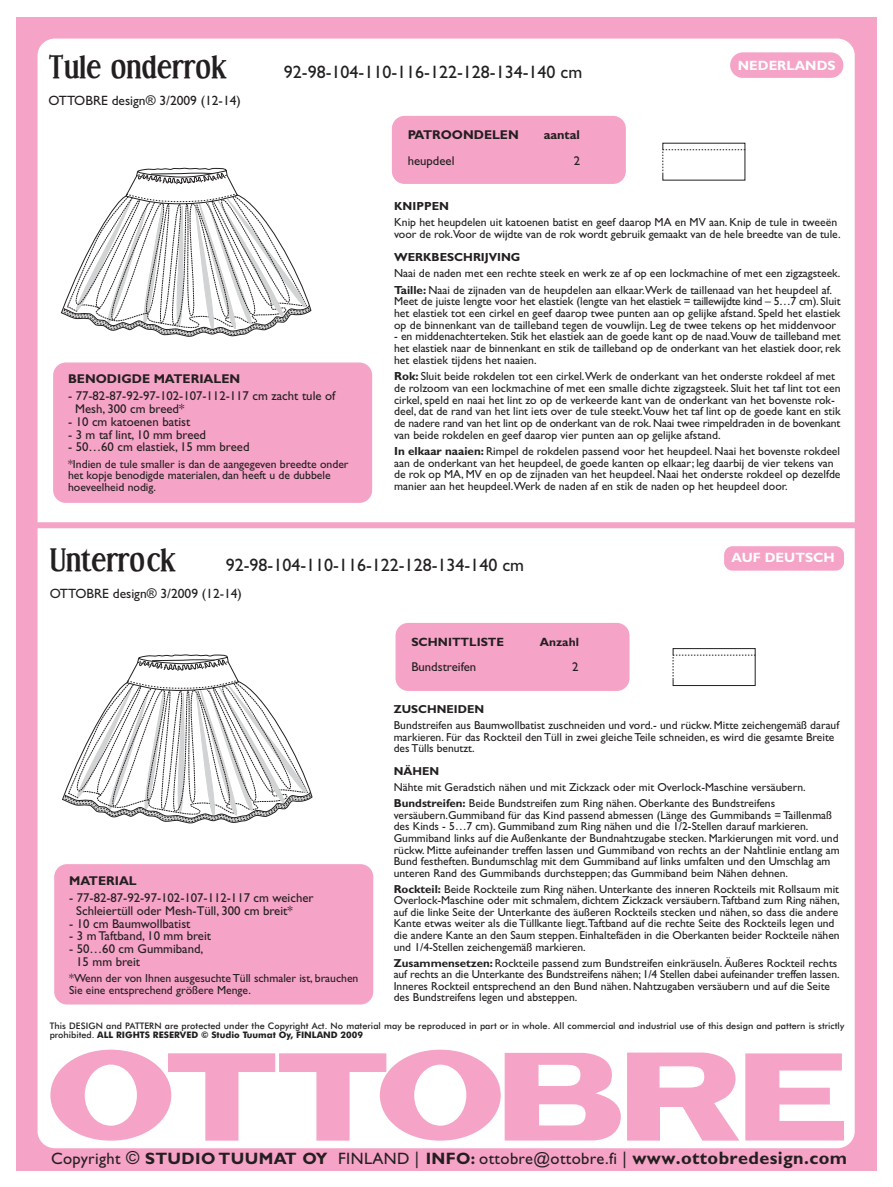
<style>
.page{position:relative;width:893px;height:1187px;background:#fff}
.page>*{position:absolute;margin:0;border:0;box-sizing:border-box;transform-origin:0 0}
.t1{font:700 30px "Effloresce";color:#231f20}
.t2{font:18px "Gill Sans";color:#231f20}
.t3{font:16.5px "Gill Sans";letter-spacing:.02em;color:#231f20}
.t4{font:13.5px "Gill Sans";color:#231f20}
.t5{font:700 13.5px "Gill Sans";color:#fff}
.t6{font:12.75px/12.8px "Gill Sans";color:#231f20}
.t7{font:700 12.75px "Gill Sans";color:#231f20}
.t8{font:700 12px "Gill Sans";color:#231f20}
.t9{font:11.7px/11.7px "Gill Sans";color:#231f20}
.t10{font:700 11.7px "Gill Sans";color:#231f20}
.t11{font:11.55px/11.6px "Gill Sans";color:#231f20}
.t12{font:700 11.55px "Gill Sans";color:#231f20}
.t13{font:500 9px/9px "Futura BT";letter-spacing:.01em;color:#231f20}
.s1{font-weight:700}
.s2{font-size:18px}
.s3{font-weight:700;font-size:18px}
</style>
<div class="page">
<div style="left:17px;top:17px;width:859px;height:1153px;background:#f5a3c7"></div>
<div style="left:38px;top:39px;width:816px;height:1109px;background:#fff;border-radius:17px"></div>
<svg style="left:50px;top:1049px;width:794px;height:91px;fill:#f5a3c7"></svg>
<div style="left:54px;top:864px;width:319px;height:140px;background:#f5a3c7;border-radius:13px"></div>
<div style="left:395px;top:623px;width:234px;height:68px;background:#f5a3c7;border-radius:13px"></div>
<svg style="left:62px;top:654px;width:251px;height:170px"></svg>
<div style="left:724px;top:546px;width:120px;height:24px;background:#f5a3c7;border-radius:9px"></div>
<div style="left:31px;top:522px;width:829px;height:6px;background:#f5a3c7"></div>
<div style="left:53px;top:362px;width:319px;height:141px;background:#f5a3c7;border-radius:13px"></div>
<svg style="left:61px;top:167px;width:251px;height:170px"></svg>
<div style="left:392px;top:116px;width:234px;height:68px;background:#f5a3c7;border-radius:13px"></div>
<div style="left:730px;top:52px;width:113px;height:26px;background:#f5a3c7;border-radius:13px"></div>
<svg style="left:662px;top:142px;width:84px;height:39px"></svg>
<svg style="left:672px;top:648px;width:84px;height:38px"></svg>
<h1 class="t1" style="left:49px;top:55px;width:179px">Tule onderrok</h1>
<h2 class="t2" style="left:284px;top:66px;width:300px">92-98-104-110-116-122-128-134-140 cm</h2>
<p class="t4" style="left:49px;top:96px;width:194px">OTTOBRE design® 3/2009 (12-14)</p>
<p class="t7" style="left:407px;top:131px;width:113px">PATROONDELEN</p>
<p class="t7" style="left:543px;top:131px;width:38px">aantal</p>
<p class="t6" style="left:407px;top:156px;width:48px">heupdeel</p>
<p class="t6" style="left:574px;top:156px;width:8px">2</p>
<p class="t5" style="left:738px;top:60px;width:99px">NEDERLANDS</p>
<p class="t7" style="left:68px;top:374px;width:174px">BENODIGDE MATERIALEN</p>
<p class="t6" style="left:75px;top:391px;width:262px;text-indent:-7px">- 77-82-87-92-97-102-107-112-117 cm zacht tule of<br>Mesh, 300 cm breed*</p>
<p class="t6" style="left:68px;top:416px;width:124px">- 10 cm katoenen batist</p>
<p class="t6" style="left:68px;top:429px;width:140px">- 3 m taf lint, 10 mm breed</p>
<p class="t6" style="left:68px;top:442px;width:183px">- 50…60 cm elastiek, 15 mm breed</p>
<p class="t9" style="left:68px;top:459px;width:282px">*Indien de tule smaller is dan de aangegeven breedte onder het kopje benodigde materialen, dan heeft u de dubbele hoeveelheid nodig.</p>
<p class="t10" style="left:394px;top:202px;width:56px">KNIPPEN</p>
<p class="t9" style="left:394px;top:218px;width:448px">Knip het heupdelen uit katoenen batist en geef daarop MA en MV aan. Knip de tule in tweeën voor de rok.Voor de wijdte van de rok wordt gebruik gemaakt van de hele breedte van de tule.</p>
<p class="t10" style="left:394px;top:253px;width:128px">WERKBESCHRIJVING</p>
<p class="t9" style="left:394px;top:267px;width:447px;line-height:16.2px">Naai de naden met een rechte steek en werk ze af op een lockmachine of met een zigzagsteek.<br><span class="s1">Taille:</span> Naai de zijnaden van de heupdelen aan elkaar.Werk de taillenaad van het heupdeel af.</p>
<p class="t9" style="left:394px;top:297px;width:448px;text-align:justify">Meet de juiste lengte voor het elastiek (lengte van het elastiek = taillewijdte kind – 5…7 cm). Sluit het elastiek tot een cirkel en geef daarop twee punten aan op gelijke afstand. Speld het elastiek op de binnenkant van de tailleband tegen de vouwlijn. Leg de twee tekens op het middenvoor</p>
<p class="t9" style="left:394px;top:332px;width:448px;text-align:justify">- en middenachterteken. Stik het elastiek aan de goede kant op de naad.Vouw de tailleband met het elastiek naar de binnenkant en stik de tailleband op de onderkant van het elastiek door, rek het elastiek tijdens het naaien.</p>
<p class="t9" style="left:394px;top:371px;width:448px"><span class="s1">Rok:</span> Sluit beide rokdelen tot een cirkel.Werk de onderkant van het onderste rokdeel af met de rolzoom van een lockmachine of met een smalle dichte zigzagsteek. Sluit het taf lint tot een cirkel, speld en naai het lint zo op de verkeerde kant van de onderkant van het bovenste rok&shy;deel, dat de rand van het lint iets over de tule steekt.Vouw het taf lint op de goede kant en stik de nadere rand van het lint op de onderkant van de rok. Naai twee rimpeldraden in de bovenkant van beide rokdelen en geef daarop vier punten aan op gelijke afstand.</p>
<p class="t9" style="left:394px;top:446px;width:448px"><span class="s1">In elkaar naaien:</span> Rimpel de rokdelen passend voor het heupdeel. Naai het bovenste rokdeel aan de onderkant van het heupdeel, de goede kanten op elkaar; leg daarbij de vier tekens van de rok op MA, MV en op de zijnaden van het heupdeel. Naai het onderste rokdeel op dezelfde manier aan het heupdeel.Werk de naden af en stik de naden op het heupdeel door.</p>
<h1 class="t1" style="left:50px;top:548px;width:127px">Unterrock</h1>
<h2 class="t2" style="left:226px;top:559px;width:300px">92-98-104-110-116-122-128-134-140 cm</h2>
<p class="t4" style="left:50px;top:589px;width:194px">OTTOBRE design® 3/2009 (12-14)</p>
<p class="t8" style="left:411px;top:637px;width:94px">SCHNITTLISTE</p>
<p class="t8" style="left:539px;top:637px;width:41px">Anzahl</p>
<p class="t6" style="left:411px;top:662px;width:66px">Bundstreifen</p>
<p class="t6" style="left:572px;top:662px;width:8px">2</p>
<p class="t5" style="left:731px;top:552px;width:105px">AUF DEUTSCH</p>
<p class="t7" style="left:69px;top:876px;width:69px">MATERIAL</p>
<p class="t6" style="left:76px;top:892px;width:239px;text-indent:-7px">- 77-82-87-92-97-102-107-112-117 cm weicher<br>Schleiertüll oder Mesh-Tüll, 300 cm breit*</p>
<p class="t6" style="left:69px;top:918px;width:123px">- 10 cm Baumwollbatist</p>
<p class="t6" style="left:69px;top:931px;width:143px">- 3 m Taftband, 10 mm breit</p>
<p class="t6" style="left:76px;top:943px;width:129px;text-indent:-7px">- 50…60 cm Gummiband,<br>15 mm breit</p>
<p class="t9" style="left:69px;top:973px;width:291px">*Wenn der von Ihnen ausgesuchte Tüll schmaler ist, brauchen<br>Sie eine entsprechend größere Menge.</p>
<p class="t12" style="left:394px;top:705px;width:92px">ZUSCHNEIDEN</p>
<p class="t11" style="left:394px;top:720px;width:447px">Bundstreifen aus Baumwollbatist zuschneiden und vord.- und rückw. Mitte zeichengemäß darauf markieren. Für das Rockteil den Tüll in zwei gleiche Teile schneiden, es wird die gesamte Breite des Tülls benutzt.</p>
<p class="t12" style="left:394px;top:767px;width:47px">NÄHEN</p>
<p class="t11" style="left:394px;top:780px;width:413px;line-height:16px">Nähte mit Geradstich nähen und mit Zickzack oder mit Overlock-Maschine versäubern.<br><span class="s1">Bundstreifen:</span> Beide Bundstreifen zum Ring nähen. Oberkante des Bundstreifens</p>
<p class="t11" style="left:394px;top:810px;width:447px">versäubern.Gummiband für das Kind passend abmessen (Länge des Gummibands = Taillenmaß des Kinds - 5…7 cm). Gummiband zum Ring nähen und die 1/2-Stellen darauf markieren.<br>Gummiband links auf die Außenkante der Bundnahtzugabe stecken. Markierungen mit vord. und rückw. Mitte aufeinander treffen lassen und Gummiband von rechts an der Nahtlinie entlang am Bund festheften. Bundumschlag mit dem Gummiband auf links umfalten und den Umschlag am unteren Rand des Gummibands durchsteppen; das Gummiband beim Nähen dehnen.</p>
<p class="t11" style="left:394px;top:884px;width:447px"><span class="s1">Rockteil:</span> Beide Rockteile zum Ring nähen. Unterkante des inneren Rockteils mit Rollsaum mit Overlock-Maschine oder mit schmalem, dichtem Zickzack versäubern.Taftband zum Ring nähen, auf die linke Seite der Unterkante des äußeren Rockteils stecken und nähen, so dass die andere Kante etwas weiter als die Tüllkante liegt.Taftband auf die rechte Seite des Rockteils legen und die andere Kante an den Saum steppen. Einhaltefäden in die Oberkanten beider Rockteile nähen und 1/4-Stellen zeichengemäß markieren.</p>
<p class="t11" style="left:394px;top:958px;width:447px"><span class="s1">Zusammensetzen:</span> Rockteile passend zum Bundstreifen einkräuseln. Äußeres Rockteil rechts auf rechts an die Unterkante des Bundstreifens nähen; 1/4 Stellen dabei aufeinander treffen lassen.<br>Inneres Rockteil entsprechend an den Bund nähen. Nahtzugaben versäubern und auf die Seite des Bundstreifens legen und absteppen.</p>
<p class="t13" style="left:50px;top:1022px;width:796px">This DESIGN and PATTERN are protected under the Copyright Act. No material may be reproduced in part or in whole. All commercial and industrial use of this design and pattern is strictly prohibited. <span class="s1">ALL RIGHTS RESERVED © Studio Tuumat Oy, FINLAND 2009</span></p>
<h3 class="t3" style="left:51px;top:1152px;width:797px">Copyright <span class="s2">©</span> <span class="s1">STUDIO TUUMAT OY</span> FINLAND | <span class="s1">INFO:</span> ottobre@ottobre.fi | <span class="s3">www.ottobredesign.com</span></h3>
</div>
